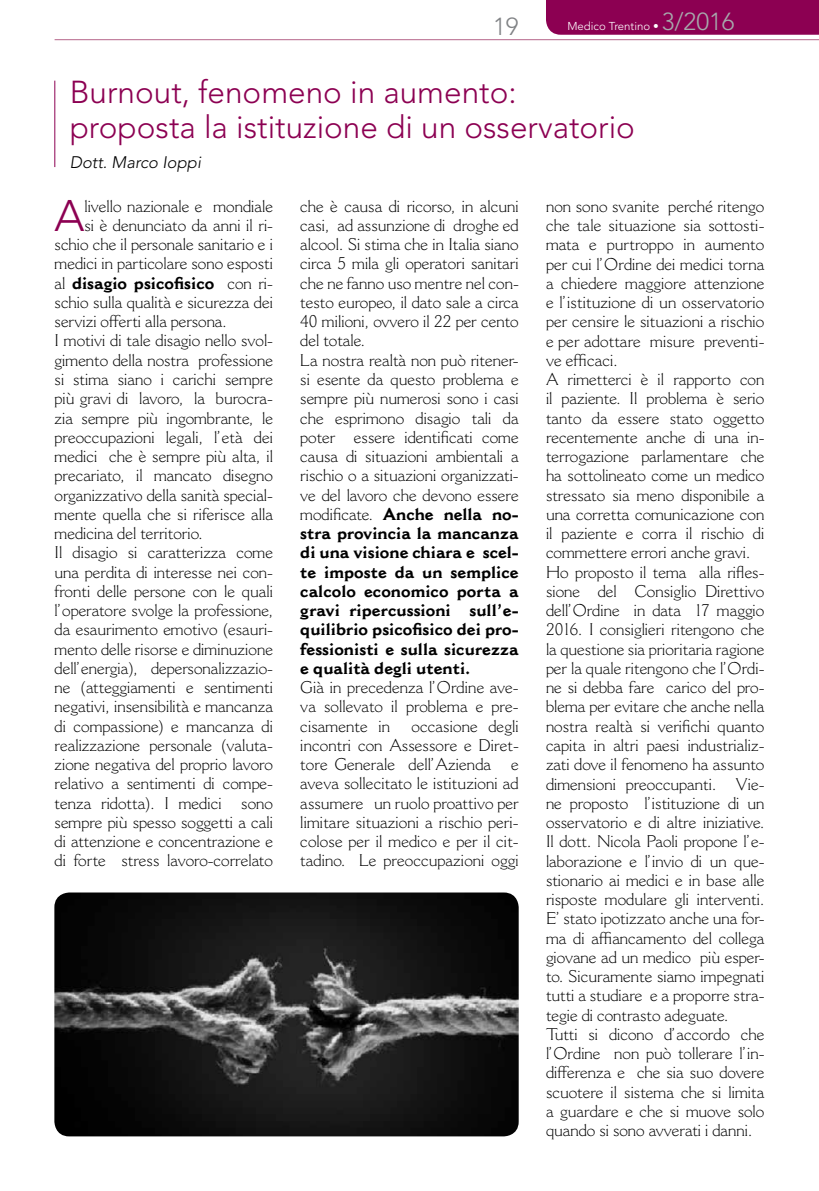
<style>
.page{position:relative;width:819px;height:1191px;background:#fff}
.page>*{position:absolute;margin:0;border:0;box-sizing:border-box;transform-origin:0 0}
.t1{font:300 43.75px "Avenir";color:#8c0052}
.t2{font:300 31.5px/35px "Avenir";color:#8c0052}
.t3{font:300 24.5px "Avenir";color:#808285}
.t4{font:300 16.62px/19.2px "Cantoria";color:#000}
.t5{font:700 16.62px "Cantoria";color:#000}
.t6{font:italic 300 16.62px "Avenir";color:#000}
.t7{font:300 11.38px "Avenir";color:#fff}
.s1{font-size:24.5px;color:#a7a9ac}
.s2{font-weight:700}
.s3{font-weight:300}
</style>
<div class="page">
<div style="left:546px;top:0;width:273px;height:35px;background:#8c0052"></div>
<hr style="left:55px;top:39px;width:764px;height:1px;background:#b5648a">
<hr style="left:54px;top:81px;width:1px;height:86px;background:#8c0052">
<img style="left:54px;top:892px;width:464px;height:244px">
<h3 class="t3" style="left:493px;top:12px;width:27px">19</h3>
<p class="t7" style="left:567px;top:19px;width:168px">Medico Trentino • <span class="s1">3/2016</span></p>
<h2 class="t2" style="left:70px;top:75px;width:566px">Burnout, fenomeno in aumento: proposta la istituzione di un osservatorio</h2>
<p class="t6" style="left:70px;top:152px;width:133px">Dott. Marco Ioppi</p>
<p class="t4" style="left:300px;top:196px;width:220px">che è causa di ricorso, in alcuni casi, ad assunzione di droghe ed alcool. Si stima che in Italia siano circa 5 mila gli operatori sanitari che ne fanno uso mentre nel con&shy;testo europeo, il dato sale a circa<br>40 milioni, ovvero il 22 per cento del totale.<br>La nostra realtà non può ritener&shy;si esente da questo problema e sempre più numerosi sono i casi che esprimono disagio tali da poter essere identificati come causa di situazioni ambientali a rischio o a situazioni organizzati&shy;ve del lavoro che devono essere modificate. <span class="s2">Anche nella no&shy;stra provincia la mancanza di una visione chiara e scel&shy;te imposte da un semplice calcolo economico porta a gravi ripercussioni sull’e&shy;quilibrio psicofisico dei pro&shy;fessionisti e sulla sicurezza e qualità degli utenti.</span></p>
<p class="t4" style="left:300px;top:677px;width:220px;text-align:justify">Già in precedenza l’Ordine ave&shy;va sollevato il problema e pre&shy;cisamente in</p>
<h1 class="t1" style="left:54px;top:190px;width:32px">A</h1>
<p class="t4" style="left:84px;top:196px;width:190px">livello nazionale e mondiale</p>
<p class="t4" style="left:546px;top:196px;width:220px">non sono svanite perché ritengo che tale situazione sia sottosti&shy;mata e purtroppo in aumento per cui l’Ordine dei medici torna a chiedere maggiore attenzione e l’istituzione di un osservatorio per censire le situazioni a rischio e per adottare misure preventi&shy;ve efficaci.<br>A rimetterci è il rapporto con il paziente. Il problema è serio tanto da essere stato oggetto recentemente anche di una in&shy;terrogazione parlamentare che ha sottolineato come un medico stressato sia meno disponibile a una corretta comunicazione con il paziente e corra il rischio di commettere errori anche gravi.<br>Ho proposto il tema alla rifles&shy;sione del Consiglio Direttivo dell’Ordine in data 17 maggio<br>2016. I consiglieri ritengono che la questione sia prioritaria ragione per la quale ritengono che l’Ordi&shy;ne si debba fare carico del pro&shy;blema per evitare che anche nella nostra realtà si verifichi quanto capita in altri paesi industrializ&shy;zati dove il fenomeno ha assunto dimensioni preoccupanti. Vie&shy;ne proposto l’istituzione di un osservatorio e di altre iniziative.<br>Il dott. Nicola Paoli propone l’e&shy;laborazione e l’invio di un que&shy;stionario ai medici e in base alle risposte modulare gli interventi.<br>E’ stato ipotizzato anche una for&shy;ma di affiancamento del collega giovane ad un medico più esper&shy;to. Sicuramente siamo impegnati tutti a studiare e a proporre stra&shy;tegie di contrasto adeguate.<br>Tutti si dicono d’accordo che l’Ordine non può tollerare l’in&shy;differenza e che sia suo dovere scuotere il sistema che si limita a guardare e che si muove solo quando si sono avverati i danni.</p>
<p class="t4" style="left:84px;top:215px;width:190px">si è denunciato da anni il ri-</p>
<p class="t4" style="left:55px;top:235px;width:220px">schio che il personale sanitario e i</p>
<p class="t4" style="left:55px;top:254px;width:220px">medici in particolare sono esposti</p>
<p class="t5" style="left:55px;top:273px;width:220px"><span class="s3">al</span> disagio psicofisico <span class="s3">con ri-</span></p>
<p class="t4" style="left:55px;top:292px;width:220px">schio sulla qualità e sicurezza dei</p>
<p class="t4" style="left:55px;top:312px;width:174px">servizi offerti alla persona.</p>
<p class="t4" style="left:55px;top:331px;width:220px">I motivi di tale disagio nello svol-</p>
<p class="t4" style="left:55px;top:350px;width:220px">gimento della nostra professione</p>
<p class="t4" style="left:55px;top:369px;width:220px">si stima siano i carichi sempre</p>
<p class="t4" style="left:55px;top:389px;width:220px">più gravi di lavoro, la burocra-</p>
<p class="t4" style="left:55px;top:408px;width:220px">zia sempre più ingombrante, le</p>
<p class="t4" style="left:55px;top:427px;width:220px">preoccupazioni legali, l’età dei</p>
<p class="t4" style="left:55px;top:446px;width:220px">medici che è sempre più alta, il</p>
<p class="t4" style="left:55px;top:466px;width:220px">precariato, il mancato disegno</p>
<p class="t4" style="left:55px;top:485px;width:220px">organizzativo della sanità special-</p>
<p class="t4" style="left:55px;top:504px;width:220px">mente quella che si riferisce alla</p>
<p class="t4" style="left:55px;top:523px;width:149px">medicina del territorio.</p>
<p class="t4" style="left:55px;top:543px;width:220px">Il disagio si caratterizza come</p>
<p class="t4" style="left:55px;top:562px;width:220px">una perdita di interesse nei con-</p>
<p class="t4" style="left:55px;top:581px;width:220px">fronti delle persone con le quali</p>
<p class="t4" style="left:55px;top:600px;width:220px">l’operatore svolge la professione,</p>
<p class="t4" style="left:55px;top:620px;width:220px">da esaurimento emotivo (esauri-</p>
<p class="t4" style="left:55px;top:639px;width:220px">mento delle risorse e diminuzione</p>
<p class="t4" style="left:55px;top:658px;width:220px">dell’energia), depersonalizzazio-</p>
<p class="t4" style="left:55px;top:677px;width:220px">ne (atteggiamenti e sentimenti</p>
<p class="t4" style="left:55px;top:697px;width:220px">negativi, insensibilità e mancanza</p>
<p class="t4" style="left:55px;top:716px;width:220px">di compassione) e mancanza di</p>
<p class="t4" style="left:55px;top:735px;width:220px">realizzazione personale (valuta-</p>
<p class="t4" style="left:55px;top:754px;width:220px">zione negativa del proprio lavoro</p>
<p class="t4" style="left:55px;top:774px;width:220px">relativo a sentimenti di compe-</p>
<p class="t4" style="left:55px;top:793px;width:220px">tenza ridotta). I medici sono</p>
<p class="t4" style="left:55px;top:812px;width:220px">sempre più spesso soggetti a cali</p>
<p class="t4" style="left:55px;top:831px;width:220px">di attenzione e concentrazione e</p>
<p class="t4" style="left:55px;top:851px;width:220px">di forte stress lavoro-correlato</p>
<p class="t4" style="left:300px;top:716px;width:220px;text-align:justify;text-indent:111px">occasione degli incontri con Assessore e Diret&shy;tore Generale dell’Azienda e aveva sollecitato le istituzioni ad assumere un ruolo proattivo per limitare situazioni a rischio peri&shy;colose per il medico e per il cit&shy;tadino. Le preoccupazioni oggi</p>
</div>
